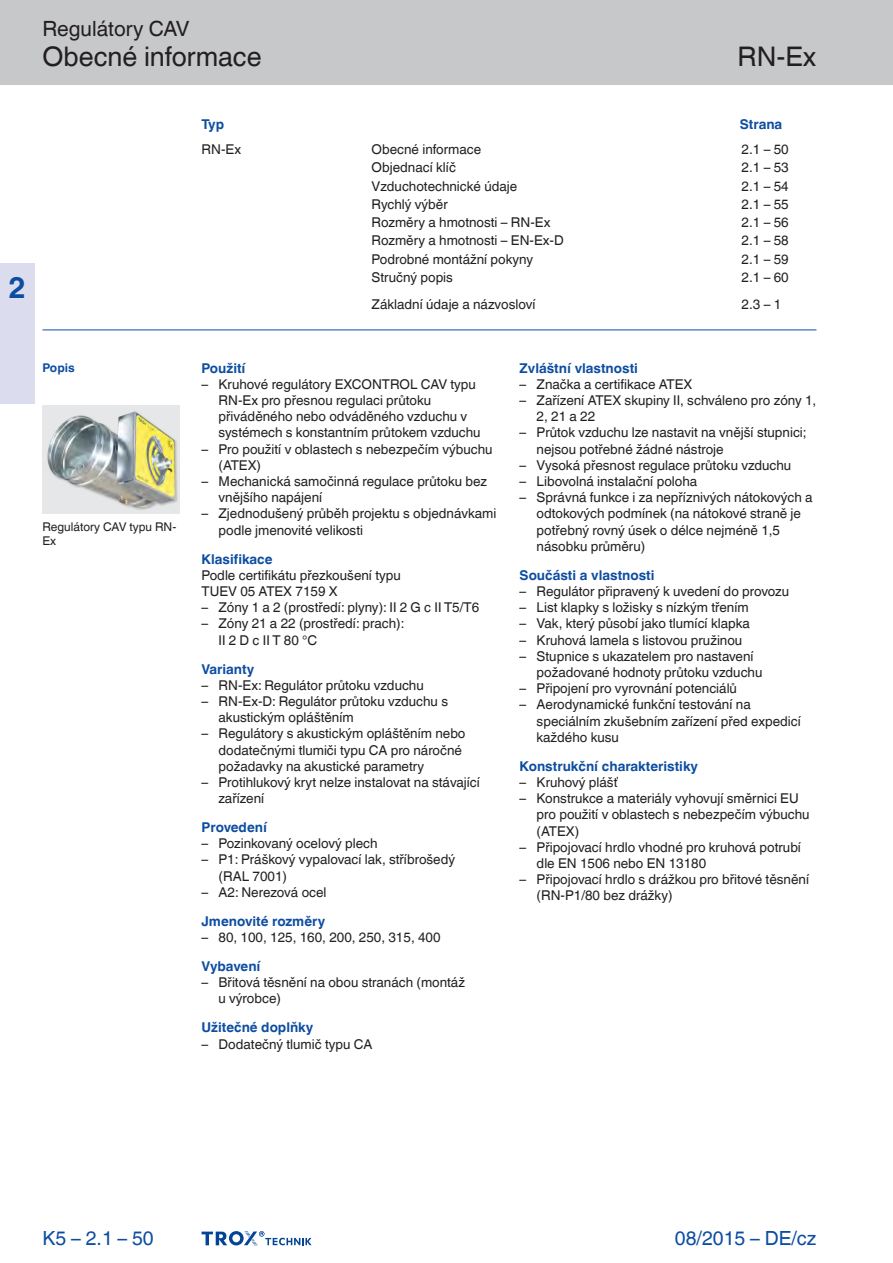
<style>
.page{position:relative;width:893px;height:1263px;background:#fff}
.page>*{position:absolute;margin:0;border:0;box-sizing:border-box;transform-origin:0 0}
.t1{font:700 30px "TROX Helvetica";color:#0d4da1}
.t2{font:27px "TROX Helvetica";color:#231f20}
.t3{font:21px "TROX Helvetica";color:#231f20}
.t4{font:19.5px "TROX Helvetica";color:#0d4da1}
.t5{font:13.5px/16.2px "TROX Helvetica";color:#231f20}
.t6{font:700 13.5px "TROX Helvetica";color:#0d4da1}
.t7{font:12px/14.4px "TROX Helvetica";color:#231f20}
.t8{font:700 12px "TROX Helvetica";color:#0d4da1}
</style>
<div class="page">
<div style="left:0;top:0;width:893px;height:85px;background:#c7c8ca"></div>
<div style="left:0;top:264px;width:34px;height:140px;background:#dbddef"></div>
<hr style="left:43px;top:329px;width:773px;height:1px;background:#0d4da1">
<svg style="left:202px;top:1231px;width:110px;height:15px"></svg>
<img style="left:43px;top:405px;width:137px;height:108px">
<h3 class="t3" style="left:43px;top:17px;width:149px">Regulátory CAV</h3>
<h2 class="t2" style="left:43px;top:41px;width:221px">Obecné informace</h2>
<h2 class="t2" style="left:737px;top:41px;width:81px">RN-Ex</h2>
<h1 class="t1" style="left:8px;top:270px;width:19px">2</h1>
<p class="t8" style="left:43px;top:361px;width:34px">Popis</p>
<p class="t7" style="left:43px;top:519px;width:135px">Regulátory CAV typu RN-<br>Ex</p>
<p class="t6" style="left:740px;top:116px;width:44px">Strana</p>
<p class="t6" style="left:202px;top:116px;width:24px">Typ</p>
<p class="t5" style="left:202px;top:142px;width:41px">RN-Ex</p>
<p class="t5" style="left:372px;top:142px;width:111px">Obecné informace</p>
<p class="t5" style="left:742px;top:142px;width:49px">2.1 – 50</p>
<p class="t5" style="left:372px;top:160px;width:86px">Objednací klíč</p>
<p class="t5" style="left:742px;top:160px;width:49px">2.1 – 53</p>
<p class="t5" style="left:372px;top:178px;width:147px">Vzduchotechnické údaje</p>
<p class="t5" style="left:742px;top:178px;width:49px">2.1 – 54</p>
<p class="t5" style="left:372px;top:196px;width:78px">Rychlý výběr</p>
<p class="t5" style="left:742px;top:196px;width:49px">2.1 – 55</p>
<p class="t5" style="left:372px;top:214px;width:180px">Rozměry a hmotnosti – RN-Ex</p>
<p class="t5" style="left:742px;top:214px;width:49px">2.1 – 56</p>
<p class="t5" style="left:372px;top:233px;width:194px">Rozměry a hmotnosti – EN-Ex-D</p>
<p class="t5" style="left:742px;top:233px;width:49px">2.1 – 58</p>
<p class="t5" style="left:372px;top:251px;width:163px">Podrobné montážní pokyny</p>
<p class="t5" style="left:742px;top:251px;width:49px">2.1 – 59</p>
<p class="t5" style="left:372px;top:269px;width:83px">Stručný popis</p>
<p class="t5" style="left:742px;top:269px;width:49px">2.1 – 60</p>
<p class="t5" style="left:372px;top:296px;width:165px">Základní údaje a názvosloví</p>
<p class="t5" style="left:742px;top:296px;width:41px">2.3 – 1</p>
<p class="t6" style="left:202px;top:360px;width:46px">Použití</p>
<p class="t5" style="left:219px;top:376px;width:264px;text-indent:-17px">– Kruhové regulátory EXCONTROL CAV typu RN-Ex pro přesnou regulaci průtoku přiváděného nebo odváděného vzduchu v systémech s konstantním průtokem vzduchu</p>
<p class="t5" style="left:219px;top:441px;width:275px;text-indent:-17px">– Pro použití v oblastech s nebezpečím výbuchu (ATEX)</p>
<p class="t5" style="left:219px;top:473px;width:270px;text-indent:-17px">– Mechanická samočinná regulace průtoku bez vnějšího napájení</p>
<p class="t5" style="left:219px;top:506px;width:279px;text-indent:-17px">– Zjednodušený průběh projektu s objednávkami podle jmenovité velikosti</p>
<p class="t6" style="left:202px;top:551px;width:72px">Klasifikace</p>
<p class="t5" style="left:202px;top:567px;width:201px">Podle certifikátu přezkoušení typu<br>TUEV 05 ATEX 7159 X</p>
<p class="t5" style="left:202px;top:599px;width:279px">– Zóny 1 a 2 (prostředí: plyny): II 2 G c II T5/T6</p>
<p class="t5" style="left:219px;top:616px;width:187px;text-indent:-17px">– Zóny 21 a 22 (prostředí: prach):<br>II2DcIIT80°C</p>
<p class="t6" style="left:202px;top:661px;width:54px">Varianty</p>
<p class="t5" style="left:202px;top:677px;width:224px">– RN-Ex: Regulátor průtoku vzduchu</p>
<p class="t5" style="left:219px;top:693px;width:231px;text-indent:-17px">– RN-Ex-D: Regulátor průtoku vzduchu s akustickým opláštěním</p>
<p class="t5" style="left:219px;top:725px;width:248px;text-indent:-17px">– Regulátory s akustickým opláštěním nebo dodatečnými tlumiči typu CA pro náročné požadavky na akustické parametry</p>
<p class="t5" style="left:219px;top:774px;width:263px;text-indent:-17px">– Protihlukový kryt nelze instalovat na stávající zařízení</p>
<p class="t6" style="left:202px;top:819px;width:67px">Provedení</p>
<p class="t5" style="left:202px;top:835px;width:177px">– Pozinkovaný ocelový plech</p>
<p class="t5" style="left:219px;top:852px;width:238px;text-indent:-17px">– P1: Práškový vypalovací lak, stříbrošedý (RAL 7001)</p>
<p class="t5" style="left:202px;top:884px;width:127px">– A2: Nerezová ocel</p>
<p class="t6" style="left:202px;top:913px;width:125px">Jmenovité rozměry</p>
<p class="t5" style="left:202px;top:929px;width:240px">– 80, 100, 125, 160, 200, 250, 315, 400</p>
<p class="t6" style="left:202px;top:958px;width:61px">Vybavení</p>
<p class="t5" style="left:219px;top:974px;width:248px;text-indent:-17px">– Břitová těsnění na obou stranách (montáž u výrobce)</p>
<p class="t6" style="left:202px;top:1020px;width:113px">Užitečné doplňky</p>
<p class="t5" style="left:202px;top:1036px;width:172px">– Dodatečný tlumič typu CA</p>
<p class="t6" style="left:520px;top:360px;width:120px">Zvláštní vlastnosti</p>
<p class="t5" style="left:520px;top:376px;width:174px">– Značka a certifikace ATEX</p>
<p class="t5" style="left:537px;top:392px;width:281px;text-indent:-17px">– Zařízení ATEX skupiny II, schváleno pro zóny 1,<br>2, 21 a 22</p>
<p class="t5" style="left:537px;top:425px;width:271px;text-indent:-17px">– Průtok vzduchu lze nastavit na vnější stupnici; nejsou potřebné žádné nástroje</p>
<p class="t5" style="left:520px;top:457px;width:273px">– Vysoká přesnost regulace průtoku vzduchu</p>
<p class="t5" style="left:520px;top:473px;width:179px">– Libovolná instalační poloha</p>
<p class="t5" style="left:537px;top:489px;width:277px;text-indent:-17px">– Správná funkce i za nepříznivých nátokových a odtokových podmínek (na nátokové straně je potřebný rovný úsek o délce nejméně 1,5 násobku průměru)</p>
<p class="t6" style="left:520px;top:567px;width:136px">Součásti a vlastnosti</p>
<p class="t5" style="left:520px;top:583px;width:271px">– Regulátor připravený k uvedení do provozu</p>
<p class="t5" style="left:520px;top:599px;width:231px">– List klapky s ložisky s nízkým třením</p>
<p class="t5" style="left:520px;top:616px;width:232px">– Vak, který působí jako tlumící klapka</p>
<p class="t5" style="left:520px;top:632px;width:224px">– Kruhová lamela s listovou pružinou</p>
<p class="t5" style="left:537px;top:648px;width:227px;text-indent:-17px">– Stupnice s ukazatelem pro nastavení požadované hodnoty průtoku vzduchu</p>
<p class="t5" style="left:520px;top:680px;width:219px">– Připojení pro vyrovnání potenciálů</p>
<p class="t5" style="left:537px;top:697px;width:266px;text-indent:-17px">– Aerodynamické funkční testování na speciálním zkušebním zařízení před expedicí každého kusu</p>
<p class="t6" style="left:520px;top:758px;width:180px">Konstrukční charakteristiky</p>
<p class="t5" style="left:520px;top:774px;width:100px">– Kruhový plášť</p>
<p class="t5" style="left:537px;top:790px;width:274px;text-indent:-17px">– Konstrukce a materiály vyhovují směrnici EU pro použití v oblastech s nebezpečím výbuchu (ATEX)</p>
<p class="t5" style="left:537px;top:839px;width:266px;text-indent:-17px">– Připojovací hrdlo vhodné pro kruhová potrubí dle EN 1506 nebo EN 13180</p>
<p class="t5" style="left:537px;top:871px;width:274px;text-indent:-17px">– Připojovací hrdlo s drážkou pro břitové těsnění (RN-P1/80 bez drážky)</p>
<h3 class="t4" style="left:43px;top:1227px;width:113px">K5 – 2.1 – 50</h3>
<h3 class="t4" style="left:675px;top:1227px;width:143px">08/2015 – DE/cz</h3>
</div>
